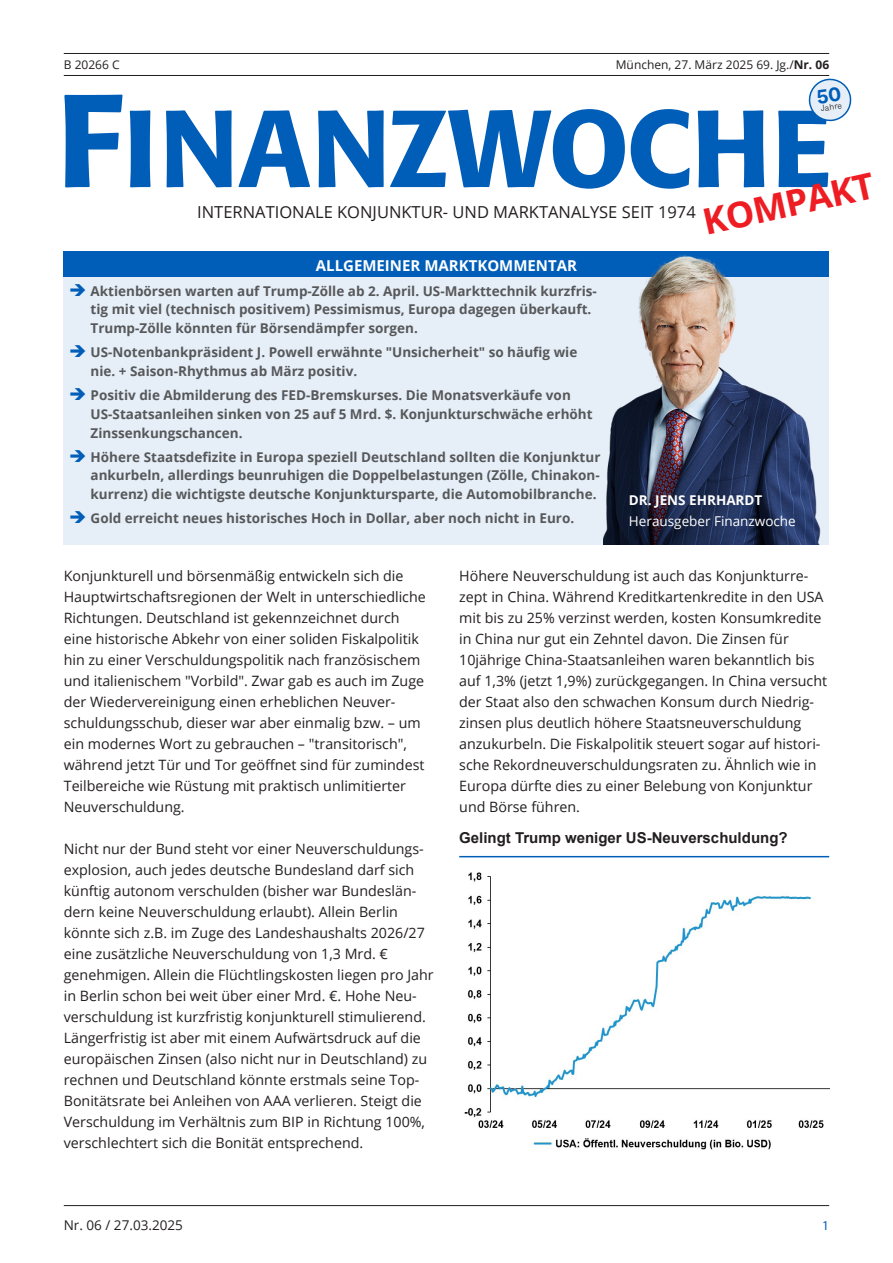
<style>
.page{position:relative;width:893px;height:1263px;background:#fff}
.page>*{position:absolute;margin:0;border:0;box-sizing:border-box;transform-origin:0 0}
.Kopfzeile{font:700 36px "Open Sans";color:#ee1d23}
.t1{font:16.5px "Open Sans";color:#231f20}
.Grafik_Headline{font:700 15px "Arial";color:#231f20}
.t2{font:700 15px "Open Sans";color:#fff}
.Fließtext{font:14.25px/21px "Open Sans";color:#231f20}
.t3{font:700 13.5px/18.8px "Open Sans";color:#57585a}
.Fließtext-2{font:13.5px "Open Sans";color:#fff}
.t4{font:13.5px "Open Sans";color:#231f20}
.Fließtext-3{font:700 13.5px "Open Sans";color:#fff}
.t5{font:13.5px "Myriad Pro";color:#005eb8}
.t6{font:12px "Open Sans";color:#231f20}
.t7{font:300 8.55px "ABC Whyte";color:#231f20}
.s1{font-weight:700}
</style>
<div class="page">
<svg style="left:64px;top:95px;width:59px;height:92px"></svg>
<svg style="left:130px;top:110px;width:21px;height:77px;background:#146abd"></svg>
<svg style="left:166px;top:110px;width:66px;height:77px"></svg>
<svg style="left:239px;top:110px;width:71px;height:77px"></svg>
<svg style="left:318px;top:110px;width:66px;height:77px"></svg>
<svg style="left:390px;top:109px;width:235px;height:80px"></svg>
<svg style="left:631px;top:109px;width:59px;height:80px"></svg>
<svg style="left:698px;top:110px;width:66px;height:77px"></svg>
<hr style="left:64px;top:1205px;width:765px;height:1px;background:#231f20">
<div style="left:64px;top:264px;width:765px;height:281px;background:#e6eff8"></div>
<hr style="left:64px;top:53px;width:765px;height:1px;background:#231f20">
<hr style="left:64px;top:75px;width:765px;height:1px;background:#231f20">
<div style="left:64px;top:251px;width:765px;height:25px;background:#005eb8"></div>
<hr style="left:459px;top:856px;width:370px;height:1px;background:#005eb8">
<img style="left:464px;top:872px;width:365px;height:278px">
<img style="left:604px;top:255px;width:222px;height:289px">
<svg style="left:778px;top:78px;width:74px;height:109px"></svg>
<p class="t6" style="left:64px;top:56px;width:57px">B 20266 C</p>
<p class="t6" style="left:616px;top:56px;width:215px">München, 27. März 2025 69. Jg./<span class="s1">Nr. 06</span></p>
<p class="t7" style="left:820px;top:103px;width:23px;rotate:-8deg">Jahre</p>
<p class="t1" style="left:197px;top:201px;width:500px">INTERNATIONALE KONJUNKTUR- UND MARKTANALYSE SEIT 1974</p>
<p class="Kopfzeile" style="left:698px;top:198px;width:176px;rotate:-13deg">KOMPAKT</p>
<p class="t2" style="left:316px;top:255px;width:263px">ALLGEMEINER MARKTKOMMENTAR</p>
<p class="t3" style="left:91px;top:281px;width:508px">Aktienbörsen warten auf Trump-Zölle ab 2. April. US-Markttechnik kurzfris&shy;tig mit viel (technisch positivem) Pessimismus, Europa dagegen überkauft.<br>Trump-Zölle könnten für Börsendämpfer sorgen.</p>
<p class="t3" style="left:91px;top:343px;width:488px">US-Notenbankpräsident J. Powell erwähnte "Unsicherheit" so häufig wie nie. + Saison-Rhythmus ab März positiv.</p>
<p class="t3" style="left:91px;top:385px;width:504px">Positiv die Abmilderung des FED-Bremskurses. Die Monatsverkäufe von<br>US-Staatsanleihen sinken von 25 auf 5 Mrd. $. Konjunkturschwäche erhöht<br>Zinssenkungschancen.</p>
<p class="t3" style="left:91px;top:447px;width:511px;text-align:justify">Höhere Staatsdefizite in Europa speziell Deutschland sollten die Konjunktur ankurbeln, allerdings beunruhigen die Doppelbelastungen (Zölle, Chinakon&shy;kurrenz) die wichtigste deutsche Konjunktursparte, die Automobilbranche.</p>
<p class="t3" style="left:91px;top:509px;width:485px">Gold erreicht neues historisches Hoch in Dollar, aber noch nicht in Euro.</p>
<p class="Fließtext-3" style="left:629px;top:491px;width:135px">DR. JENS EHRHARDT</p>
<p class="Fließtext-2" style="left:629px;top:512px;width:168px">Herausgeber Finanzwoche</p>
<p class="Fließtext" style="left:64px;top:565px;width:364px">Konjunkturell und börsenmäßig entwickeln sich die Hauptwirtschaftsregionen der Welt in unterschiedliche Richtungen. Deutschland ist gekennzeichnet durch eine historische Abkehr von einer soliden Fiskalpolitik hin zu einer Verschuldungspolitik nach französischem und italienischem "Vorbild". Zwar gab es auch im Zuge der Wiedervereinigung einen erheblichen Neuver&shy;schuldungsschub, dieser war aber einmalig bzw. – um ein modernes Wort zu gebrauchen – "transitorisch", während jetzt Tür und Tor geöffnet sind für zumindest Teilbereiche wie Rüstung mit praktisch unlimitierter Neuverschuldung.</p>
<p class="Fließtext" style="left:64px;top:838px;width:371px">Nicht nur der Bund steht vor einer Neuverschuldungs&shy;explosion, auch jedes deutsche Bundesland darf sich künftig autonom verschulden (bisher war Bundeslän&shy;dern keine Neuverschuldung erlaubt). Allein Berlin könnte sich z.B. im Zuge des Landeshaushalts 2026/27 eine zusätzliche Neuverschuldung von 1,3 Mrd. € genehmigen. Allein die Flüchtlingskosten liegen pro Jahr in Berlin schon bei weit über einer Mrd. €. Hohe Neu&shy;verschuldung ist kurzfristig konjunkturell stimulierend.<br>Längerfristig ist aber mit einem Aufwärtsdruck auf die europäischen Zinsen (also nicht nur in Deutschland) zu rechnen und Deutschland könnte erstmals seine Top-Bonitätsrate bei Anleihen von AAA verlieren. Steigt die Verschuldung im Verhältnis zum BIP in Richtung 100%, verschlechtert sich die Bonität entsprechend.</p>
<p class="Fließtext" style="left:459px;top:565px;width:369px">Höhere Neuverschuldung ist auch das Konjunkturre&shy;zept in China. Während Kreditkartenkredite in den USA mit bis zu 25% verzinst werden, kosten Konsumkredite in China nur gut ein Zehntel davon. Die Zinsen für 10jährige China-Staatsanleihen waren bekanntlich bis auf 1,3% (jetzt 1,9%) zurückgegangen. In China versucht der Staat also den schwachen Konsum durch Niedrig&shy;zinsen plus deutlich höhere Staatsneuverschuldung anzukurbeln. Die Fiskalpolitik steuert sogar auf histori&shy;sche Rekordneuverschuldungsraten zu. Ähnlich wie in Europa dürfte dies zu einer Belebung von Konjunktur und Börse führen.</p>
<p class="Grafik_Headline" style="left:459px;top:827px;width:330px">Gelingt Trump weniger US-Neuverschuldung?</p>
<p class="t4" style="left:64px;top:1215px;width:121px">Nr. 06 / 27.03.2025</p>
<p class="t5" style="left:822px;top:1217px;width:8px">1</p>
</div>
